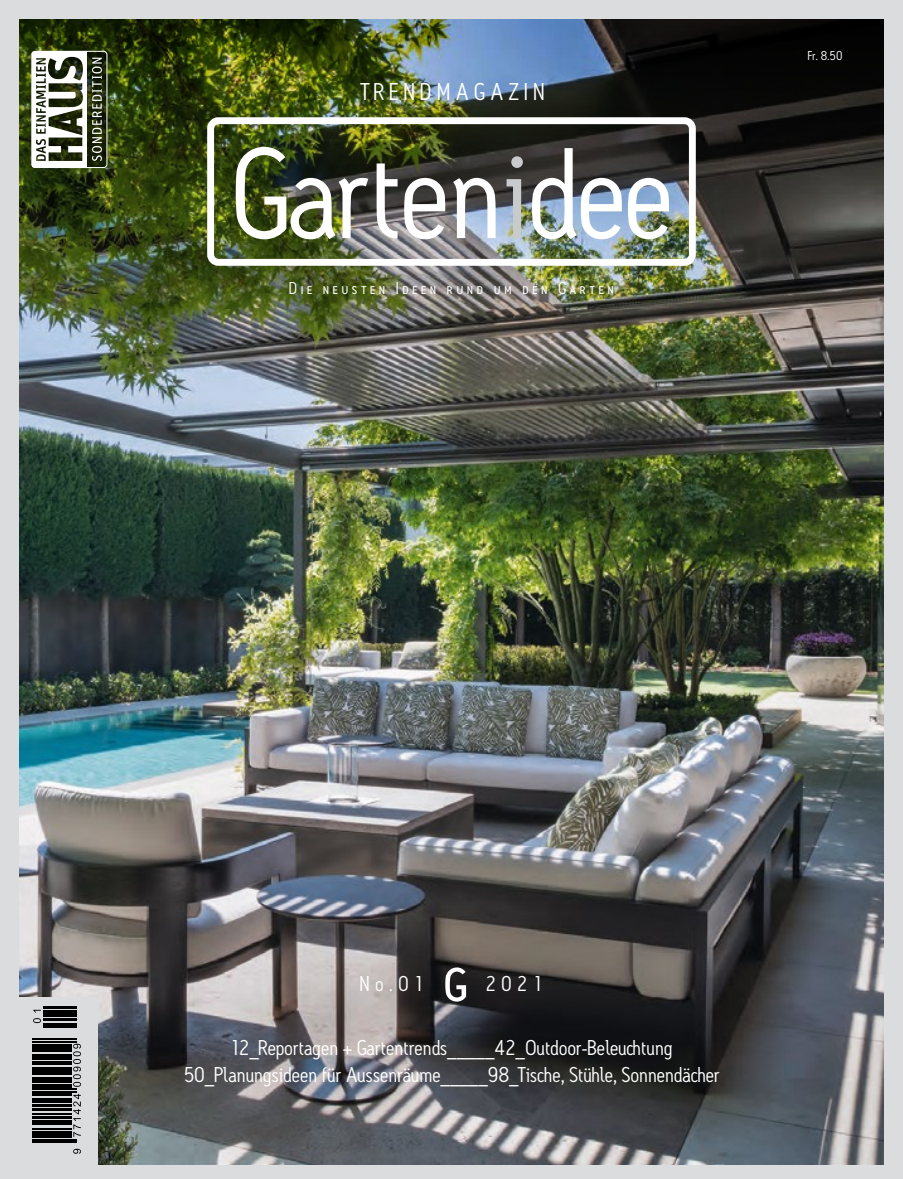
<style>
.page{position:relative;width:903px;height:1179px;background:#dbdcde}
.page>*{position:absolute;margin:0;border:0;box-sizing:border-box;transform-origin:0 0}
.t1{font:124.08px "Antitled";letter-spacing:-.015em;color:#fff}
.t2{font:68.95px "Antitled Book Caps";color:#fff}
.t3{font:23.45px "Antitled Book Caps";letter-spacing:.215em;color:#fff}
.t4{font:20.65px/27.7px "Antitled";letter-spacing:-.005em;color:#fff;text-align:center}
.t5{font:20.65px "Antitled Book Caps";letter-spacing:.25em;color:#fff}
.t6{font:16.62px "Antitled Book Caps";letter-spacing:.215em;color:#fff}
.t7{font:12.42px "Antitled";color:#fff}
.s1{color:#c8cacc}
</style>
<div class="page">
<img style="left:20px;top:20px;width:863px;height:1145px">
<div style="left:16px;top:997px;width:82px;height:172px;background:#dbdcde"></div>
<svg style="left:73px;top:1149px;width:8px;height:5px"></svg>
<hr style="left:32px;top:1141px;width:45px;height:1px;background:#000">
<hr style="left:32px;top:1139px;width:45px;height:1px;background:#000">
<hr style="left:32px;top:1135px;width:39px;height:3px;background:#000">
<hr style="left:32px;top:1131px;width:39px;height:2px;background:#000">
<hr style="left:32px;top:1128px;width:39px;height:1px;background:#000">
<hr style="left:32px;top:1124px;width:39px;height:1px;background:#000">
<hr style="left:32px;top:1120px;width:39px;height:3px;background:#000">
<hr style="left:32px;top:1116px;width:39px;height:2px;background:#000">
<hr style="left:32px;top:1114px;width:39px;height:1px;background:#000">
<hr style="left:32px;top:1108px;width:39px;height:3px;background:#000">
<hr style="left:32px;top:1104px;width:39px;height:2px;background:#000">
<hr style="left:32px;top:1101px;width:39px;height:2px;background:#000">
<hr style="left:32px;top:1099px;width:39px;height:1px;background:#000">
<hr style="left:32px;top:1093px;width:39px;height:2px;background:#000">
<svg style="left:73px;top:1094px;width:8px;height:43px"></svg>
<hr style="left:32px;top:1091px;width:45px;height:1px;background:#000">
<hr style="left:32px;top:1089px;width:45px;height:1px;background:#000">
<hr style="left:32px;top:1084px;width:39px;height:4px;background:#000">
<hr style="left:32px;top:1081px;width:39px;height:1px;background:#000">
<hr style="left:32px;top:1077px;width:39px;height:3px;background:#000">
<hr style="left:32px;top:1074px;width:39px;height:1px;background:#000">
<hr style="left:32px;top:1069px;width:39px;height:3px;background:#000">
<hr style="left:32px;top:1067px;width:39px;height:1px;background:#000">
<hr style="left:32px;top:1062px;width:39px;height:3px;background:#000">
<hr style="left:32px;top:1058px;width:39px;height:1px;background:#000">
<hr style="left:32px;top:1054px;width:39px;height:3px;background:#000">
<hr style="left:32px;top:1051px;width:39px;height:1px;background:#000">
<hr style="left:32px;top:1046px;width:39px;height:4px;background:#000">
<hr style="left:32px;top:1044px;width:39px;height:1px;background:#000">
<svg style="left:73px;top:1044px;width:8px;height:43px"></svg>
<hr style="left:32px;top:1041px;width:45px;height:1px;background:#000">
<hr style="left:32px;top:1039px;width:45px;height:1px;background:#000">
<hr style="left:43px;top:1027px;width:34px;height:1px;background:#000">
<hr style="left:43px;top:1023px;width:34px;height:3px;background:#000">
<svg style="left:33px;top:1018px;width:8px;height:5px"></svg>
<hr style="left:43px;top:1018px;width:34px;height:2px;background:#000">
<hr style="left:43px;top:1016px;width:34px;height:1px;background:#000">
<hr style="left:43px;top:1014px;width:34px;height:1px;background:#000">
<hr style="left:43px;top:1010px;width:34px;height:3px;background:#000">
<hr style="left:43px;top:1006px;width:34px;height:2px;background:#000">
<svg style="left:31px;top:50px;width:77px;height:119px;background:#868b7c"></svg>
<div style="left:207px;top:117px;width:489px;height:149px;border:7px solid #fff;border-radius:8px"></div>
<p class="t3" style="left:360px;top:78px;width:186px">TRENDMAGAZIN</p>
<h1 class="t1" style="left:230px;top:120px;width:444px">Garten<span class="s1">i</span>dee</h1>
<p class="t6" style="left:289px;top:278px;width:326px">Die neusten Ideen rund um den Garten</p>
<p class="t7" style="left:808px;top:49px;width:36px">Fr. 8.50</p>
<p class="t5" style="left:360px;top:971px;width:66px">No.01</p>
<h2 class="t2" style="left:442px;top:935px;width:27px">g</h2>
<p class="t5" style="left:485px;top:971px;width:60px">2021</p>
<p class="t4" style="left:184px;top:1033px;width:538px">12_Reportagen + Gartentrends_____42_Outdoor-Beleuchtung<br>50_Planungsideen für Aussenräume_____98_Tische, Stühle, Sonnendächer</p>
</div>
